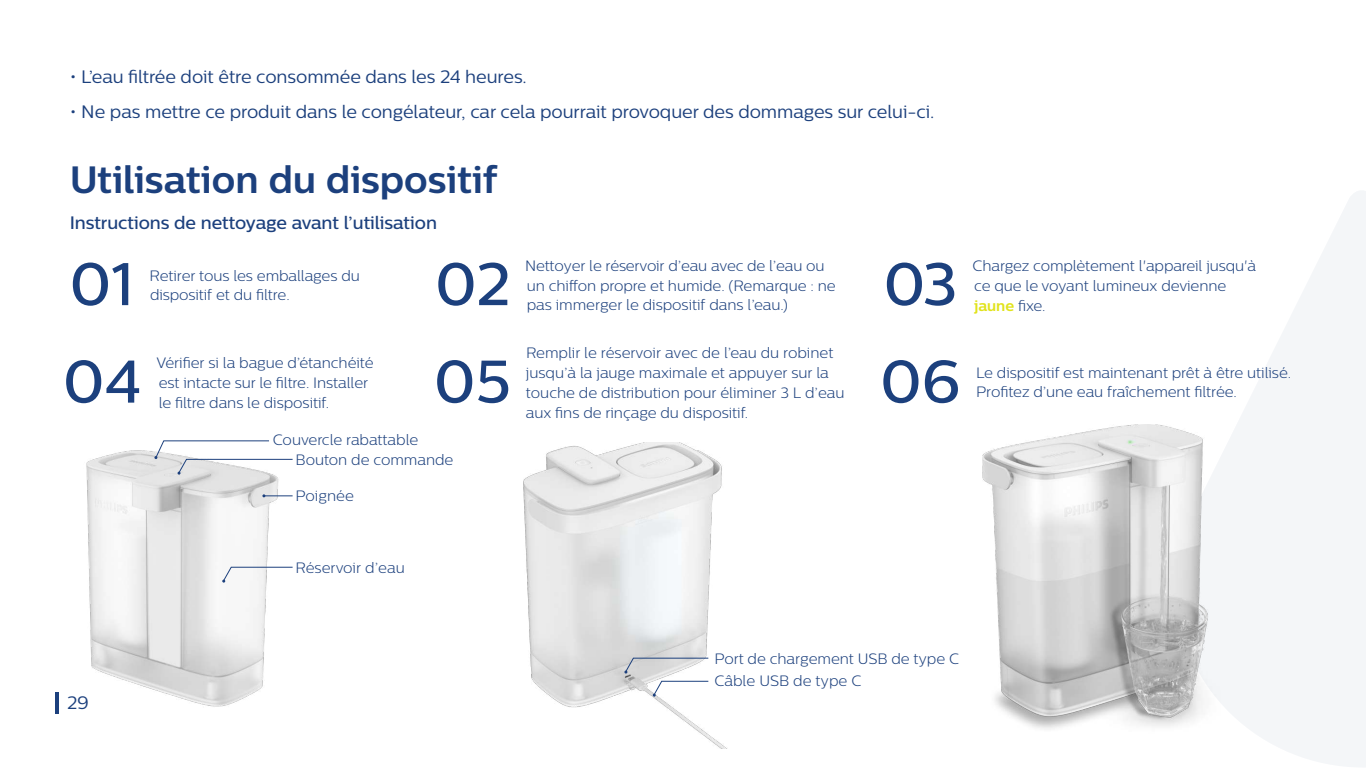
<style>
.page{position:relative;width:1366px;height:768px;background:#fff}
.page>*{position:absolute;margin:0;border:0;box-sizing:border-box;transform-origin:0 0}
.t1{font:500 60px "Centrale Sans";letter-spacing:-.005em;color:#1c407d}
.t2{font:700 38px "Centrale Sans";color:#1c407d}
.t3{font:18px "Centrale Sans";letter-spacing:-.005em;color:#1c407d}
.t4{font:500 18px "Centrale Sans";letter-spacing:-.005em;color:#1c407d}
.t5{font:300 15px/19.9px "Centrale Sans";letter-spacing:-.005em;color:#1c407d}
.s1{font-weight:700;color:#e1e31c}
</style>
<div class="page">
<svg style="left:1221px;top:191px;width:145px;height:576px;fill:#f4f6f8"></svg>
<img style="left:982px;top:424px;width:239px;height:305px">
<img style="left:523px;top:443px;width:203px;height:305px">
<img style="left:86px;top:450px;width:193px;height:257px">
<svg style="left:154px;top:440px;width:139px;height:35px"></svg>
<svg style="left:222px;top:567px;width:71px;height:16px"></svg>
<svg style="left:262px;top:494px;width:31px;height:3px"></svg>
<svg style="left:624px;top:658px;width:85px;height:16px"></svg>
<svg style="left:653px;top:681px;width:56px;height:16px"></svg>
<svg style="left:56px;top:692px;width:3px;height:22px"></svg>
<p class="t3" style="left:70px;top:70px;width:459px">• L’eau filtrée doit être consommée dans les 24 heures.</p>
<p class="t3" style="left:70px;top:105px;width:866px">• Ne pas mettre ce produit dans le congélateur, car cela pourrait provoquer des dommages sur celui-ci.</p>
<h2 class="t2" style="left:70px;top:164px;width:429px">Utilisation du dispositif</h2>
<p class="t4" style="left:70px;top:216px;width:369px">Instructions de nettoyage avant l’utilisation</p>
<h1 class="t1" style="left:69px;top:260px;width:66px">01</h1>
<p class="t5" style="left:150px;top:267px;width:212px">Retirer tous les emballages du</p>
<p class="t5" style="left:150px;top:287px;width:141px">dispositif et du filtre.</p>
<h1 class="t1" style="left:435px;top:260px;width:77px">02</h1>
<p class="t5" style="left:525px;top:257px;width:312px">Nettoyer le réservoir d’eau avec de l’eau ou un chiffon propre et humide. (Remarque : ne pas immerger le dispositif dans l’eau.)</p>
<h1 class="t1" style="left:883px;top:260px;width:75px">03</h1>
<p class="t5" style="left:973px;top:257px;width:285px">Chargez complètement l'appareil jusqu'à ce que le voyant lumineux devienne <span class="s1">jaune</span> fixe.</p>
<h1 class="t1" style="left:63px;top:358px;width:80px">04</h1>
<p class="t5" style="left:156px;top:354px;width:219px">Vérifier si la bague d’étanchéité est intacte sur le filtre. Installer le filtre dans le dispositif.</p>
<h1 class="t1" style="left:434px;top:358px;width:78px">05</h1>
<p class="t5" style="left:273px;top:432px;width:147px">Couvercle rabattable</p>
<p class="t5" style="left:296px;top:452px;width:159px">Bouton de commande</p>
<p class="t5" style="left:296px;top:487px;width:60px">Poignée</p>
<p class="t5" style="left:526px;top:344px;width:320px">Remplir le réservoir avec de l’eau du robinet jusqu’à la jauge maximale et appuyer sur la touche de distribution pour éliminer 3 L d’eau aux fins de rinçage du dispositif.</p>
<p class="t5" style="left:296px;top:559px;width:111px">Réservoir d’eau</p>
<h1 class="t1" style="left:880px;top:358px;width:82px">06</h1>
<p class="t5" style="left:976px;top:365px;width:316px;line-height:19.1px">Le dispositif est maintenant prêt à être utilisé.<br>Profitez d’une eau fraîchement filtrée.</p>
<p class="t3" style="left:67px;top:695px;width:24px">29</p>
<p class="t5" style="left:714px;top:648px;width:246px;line-height:22.7px">Port de chargement USB de type C<br>Câble USB de type C</p>
</div>
